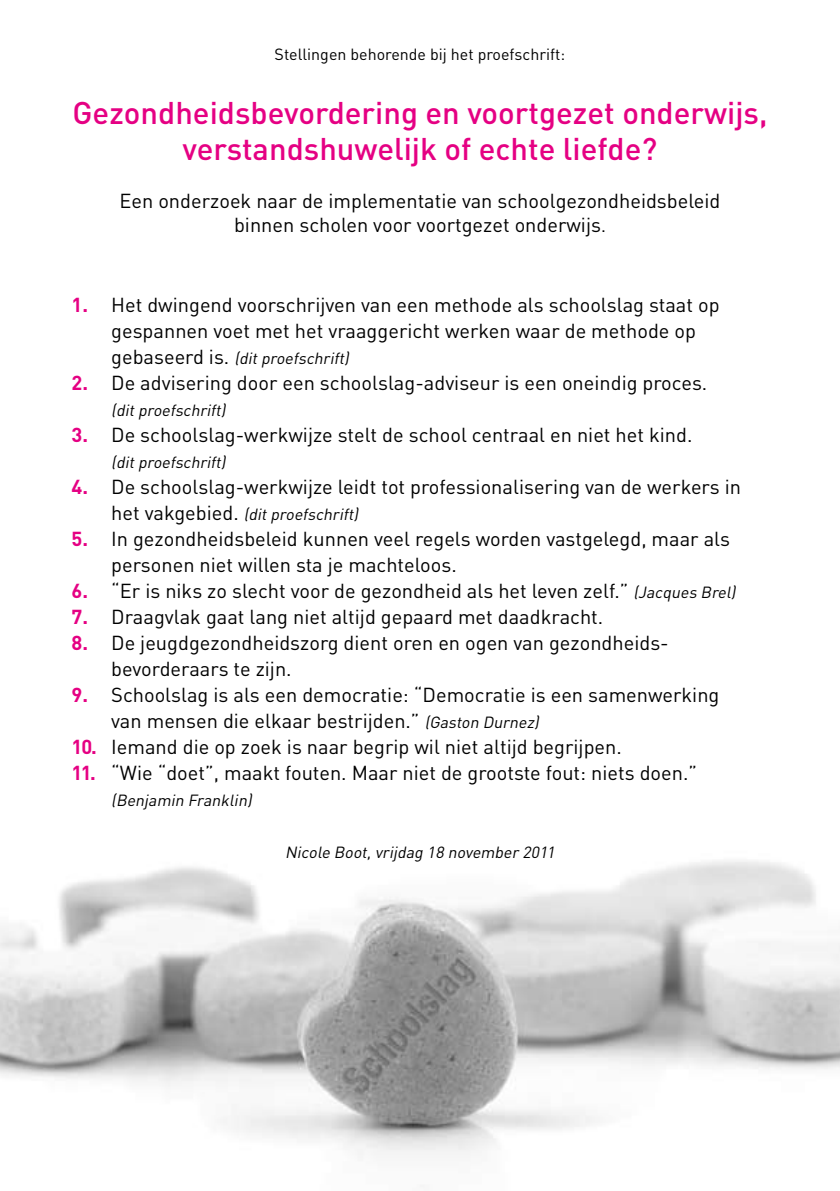
<style>
.page{position:relative;width:840px;height:1191px;background:#fff}
.page>*{position:absolute;margin:0;border:0;box-sizing:border-box;transform-origin:0 0}
.t1{font:500 31px/36px "DIN";color:#e50083;text-align:center}
.t2{font:20px/26px "DIN";color:#000}
.t3{font:italic 16px "DIN";color:#000}
.t4{font:16px "DIN";color:#000}
.s1{font-size:18px}
.s2{font-weight:700;color:#e50083}
.s3{font-style:normal;font-size:20px}
.s4{font-style:italic;font-size:16px}
</style>
<div class="page">
<img style="left:0;top:861px;width:839px;height:294px">
<p class="t4" style="left:274px;top:44px;width:292px">Stellingen behorende bij het proefschrift:</p>
<h1 class="t1" style="left:72px;top:94px;width:696px">Gezondheidsbevordering en voortgezet onderwijs, verstandshuwelijk of echte liefde?</h1>
<p class="t2" style="left:119px;top:188px;width:602px;line-height:24px;text-align:center">Een onderzoek naar de implementatie van schoolgezondheidsbeleid binnen scholen voor voortgezet onderwijs<span class="s1">.</span></p>
<p class="t2" style="left:111px;top:291px;width:609px;text-indent:-40px"><span class="s2">1.</span> Het dwingend voorschrijven van een methode als schoolslag staat op gespannen voet met het vraaggericht werken waar de methode op</p>
<p class="t3" style="left:111px;top:348px;width:242px"><span class="s3">g e b a s e e rd i s .</span> (ditproefschrift)</p>
<p class="t2" style="left:71px;top:369px;width:637px"><span class="s2">2.</span> De advisering door een schoolslag-adviseur is een oneindig proces.</p>
<p class="t3" style="left:111px;top:400px;width:119px">(ditproefschrift)</p>
<p class="t2" style="left:71px;top:421px;width:622px"><span class="s2">3.</span> De schoolslag-werkwijze stelt de school centraal en niet het kind.</p>
<p class="t3" style="left:111px;top:452px;width:119px">(ditproefschrift)</p>
<p class="t2" style="left:71px;top:473px;width:670px"><span class="s2">4.</span> De schoolslag-werkwijze leidt tot professionalisering van de werkers in</p>
<p class="t3" style="left:111px;top:504px;width:252px"><span class="s3">h e t va kg e b i e d .</span> (ditproefschrift)</p>
<p class="t2" style="left:111px;top:525px;width:620px;text-indent:-40px"><span class="s2">5.</span> In gezondheidsbeleid kunnen veel regels worden vastgelegd, maar als personen niet willen sta je machteloos.</p>
<p class="t2" style="left:71px;top:577px;width:668px"><span class="s2">6.</span> “Er is niks zo slecht voor de gezondheid als het leven zelf.” <span class="s4">(Jacques Brel)</span></p>
<p class="t2" style="left:71px;top:603px;width:533px"><span class="s2">7.</span> Draagvlak gaat lang niet altijd gepaard met daadkracht.</p>
<p class="t2" style="left:111px;top:629px;width:558px;text-indent:-40px"><span class="s2">8.</span> De jeugdgezondheidszorg dient oren en ogen van gezondheids&shy;bevorderaars te zijn.</p>
<p class="t2" style="left:111px;top:681px;width:609px;text-indent:-40px"><span class="s2">9.</span> Schoolslag is als een democratie: “Democratie is een samenwerking van mensen die elkaar bestrijden.” <span class="s4">(Gaston Durnez)</span></p>
<p class="t2" style="left:71px;top:733px;width:551px"><span class="s2">10.</span> Iemand die op zoek is naar begrip wil niet altijd begrijpen.</p>
<p class="t2" style="left:71px;top:759px;width:626px"><span class="s2">11.</span> “Wie “doet”, maakt fouten. Maar niet de grootste fout: niets doen.”</p>
<p class="t3" style="left:111px;top:790px;width:145px">(Benjamin Franklin)</p>
<p class="t3" style="left:285px;top:842px;width:274px">Nicole Boot,vrijdag 18 november 2011</p>
</div>
